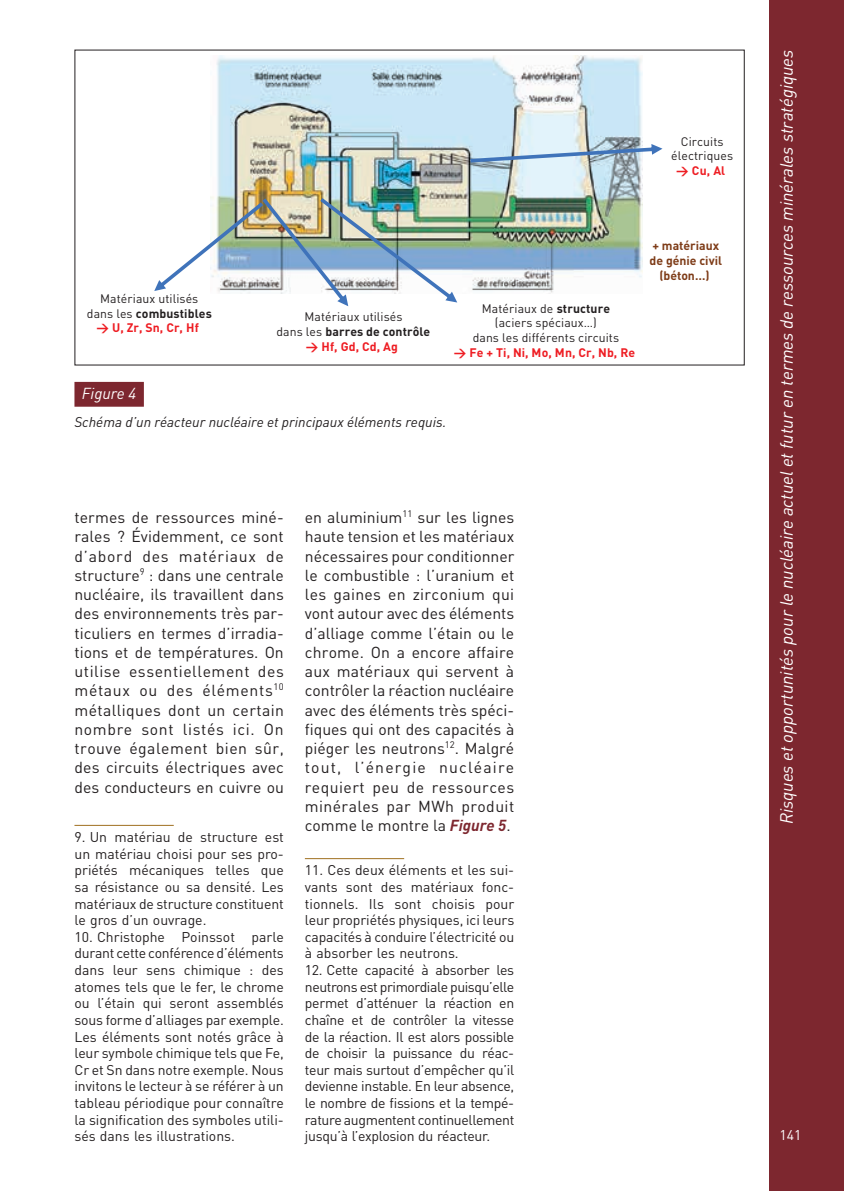
<style>
.page{position:relative;width:844px;height:1191px;background:#fff}
.page>*{position:absolute;margin:0;border:0;box-sizing:border-box;transform-origin:0 0}
.t1{font:italic 17.5px "DINOT";color:#fff}
.Texte_courant{font:15.75px/19.2px "DINOT";letter-spacing:.01em;color:#231f20;text-align:justify}
.Figure_numero{font:italic 15.75px "DINOT";color:#fff}
.Notes{font:14px/16.6px "DINOT";letter-spacing:-.01em;color:#231f20;text-align:justify}
.Figure_titre{font:italic 14px "DINOT";color:#231f20}
.t2{font:14px "DINOT";color:#fff}
.t3{font:12.25px/14.7px "DINOT";letter-spacing:.005em;color:#231f20;text-align:center}
.t4{font:700 12.25px "DINOT";letter-spacing:.005em;color:#ee1d23}
.t5{font:700 12.25px/14.7px "DINOT";color:#7e3c18;text-align:center}
.s1{font-weight:700}
.s2{font-weight:700;font-style:italic;color:#7d272f}
</style>
<div class="page">
<div style="left:769px;top:0;width:74px;height:1191px;background:#7d272f"></div>
<hr style="left:305px;top:858px;width:99px;height:1px;background:#9f7020">
<hr style="left:74px;top:825px;width:100px;height:1px;background:#9f7020">
<div style="left:74px;top:382px;width:70px;height:25px;background:#7d272f"></div>
<img style="left:211px;top:55px;width:431px;height:239px">
<svg style="left:470px;top:144px;width:192px;height:18px;background:#adc5d9"></svg>
<img style="left:154px;top:198px;width:303px;height:108px">
<p class="t3" style="left:671px;top:134px;width:63px">Circuits électriques</p>
<p class="t4" style="left:676px;top:162px;width:50px">→ Cu, Al</p>
<p class="t3" style="left:87px;top:291px;width:126px">Matériaux utilisés dans les <span class="s1">combustibles</span></p>
<p class="t4" style="left:96px;top:320px;width:104px">→ U, Zr, Sn, Cr, Hf</p>
<p class="t3" style="left:276px;top:309px;width:155px">Matériaux utilisés<br>dans les <span class="s1">barres de contrôle</span></p>
<p class="t4" style="left:306px;top:338px;width:93px">→ Hf, Gd, Cd, Ag</p>
<p class="t3" style="left:472px;top:301px;width:148px">Matériaux de <span class="s1">structure </span>(aciers spéciaux…)<br>dans les différents circuits</p>
<p class="t4" style="left:453px;top:344px;width:183px">→ Fe + Ti, Ni, Mo, Mn, Cr, Nb, Re</p>
<p class="Figure_numero" style="left:82px;top:384px;width:56px">Figure 4</p>
<p class="Figure_titre" style="left:74px;top:413px;width:373px">Schéma d’un réacteur nucléaire et principaux éléments requis.</p>
<p class="t5" style="left:649px;top:238px;width:74px">+ matériaux de génie civil (béton…)</p>
<p class="Texte_courant" style="left:74px;top:507px;width:211px">termes de ressources miné&shy;rales ? Évidemment, ce sont d’abord des matériaux de structure<sup>9</sup> : dans une centrale nucléaire, ils travaillent dans des environnements très par&shy;ticuliers en termes d’irradia&shy;tions et de températures. On utilise essentiellement des métaux ou des éléments<sup>10 </sup>métalliques dont un certain nombre sont listés ici. On trouve également bien sûr, des circuits électriques avec des conducteurs en cuivre ou</p>
<p class="Notes" style="left:74px;top:828px;width:211px">9. Un matériau de structure est un matériau choisi pour ses pro&shy;priétés mécaniques telles que sa résistance ou sa densité. Les matériaux de structure constituent le gros d’un ouvrage.</p>
<p class="Notes" style="left:74px;top:928px;width:211px">10. Christophe Poinssot parle durant cette conférence d’éléments dans leur sens chimique : des atomes tels que le fer, le chrome ou l’étain qui seront assemblés sous forme d’alliages par exemple.<br>Les éléments sont notés grâce à leur symbole chimique tels que Fe, Cr et Sn dans notre exemple. Nous invitons le lecteur à se référer à un tableau périodique pour connaître la signification des symboles utili&shy;sés dans les illustrations.</p>
<p class="Texte_courant" style="left:305px;top:507px;width:211px">en aluminium<sup>11</sup> sur les lignes haute tension et les matériaux nécessaires pour conditionner le combustible : l’uranium et les gaines en zirconium qui vont autour avec des éléments d’alliage comme l’étain ou le chrome. On a encore affaire aux matériaux qui servent à contrôler la réaction nucléaire avec des éléments très spéci&shy;fiques qui ont des capacités à piéger les neutrons<sup>12</sup>. Malgré tout, l’énergie nucléaire requiert peu de ressources minérales par MWh produit comme le montre la <span class="s2">Figure 5</span>.</p>
<p class="Notes" style="left:305px;top:861px;width:211px">11. Ces deux éléments et les sui&shy;vants sont des matériaux fonc&shy;tionnels. Ils sont choisis pour leur propriétés physiques, ici leurs capacités à conduire l’électricité ou à absorber les neutrons.</p>
<p class="Notes" style="left:305px;top:961px;width:211px">12. Cette capacité à absorber les neutrons est primordiale puisqu’elle permet d’atténuer la réaction en chaîne et de contrôler la vitesse de la réaction. Il est alors possible de choisir la puissance du réac&shy;teur mais surtout d’empêcher qu’il devienne instable. En leur absence, le nombre de fissions et la tempé&shy;rature augmentent continuellement jusqu’à l’explosion du réacteur.</p>
<p class="t1" style="left:775px;top:824px;width:776px;rotate:-90deg">Risques et opportunités pour le nucléaire actuel et futur en termes de ressources minérales stratégiques</p>
<p class="t2" style="left:779px;top:1125px;width:23px">141</p>
</div>
